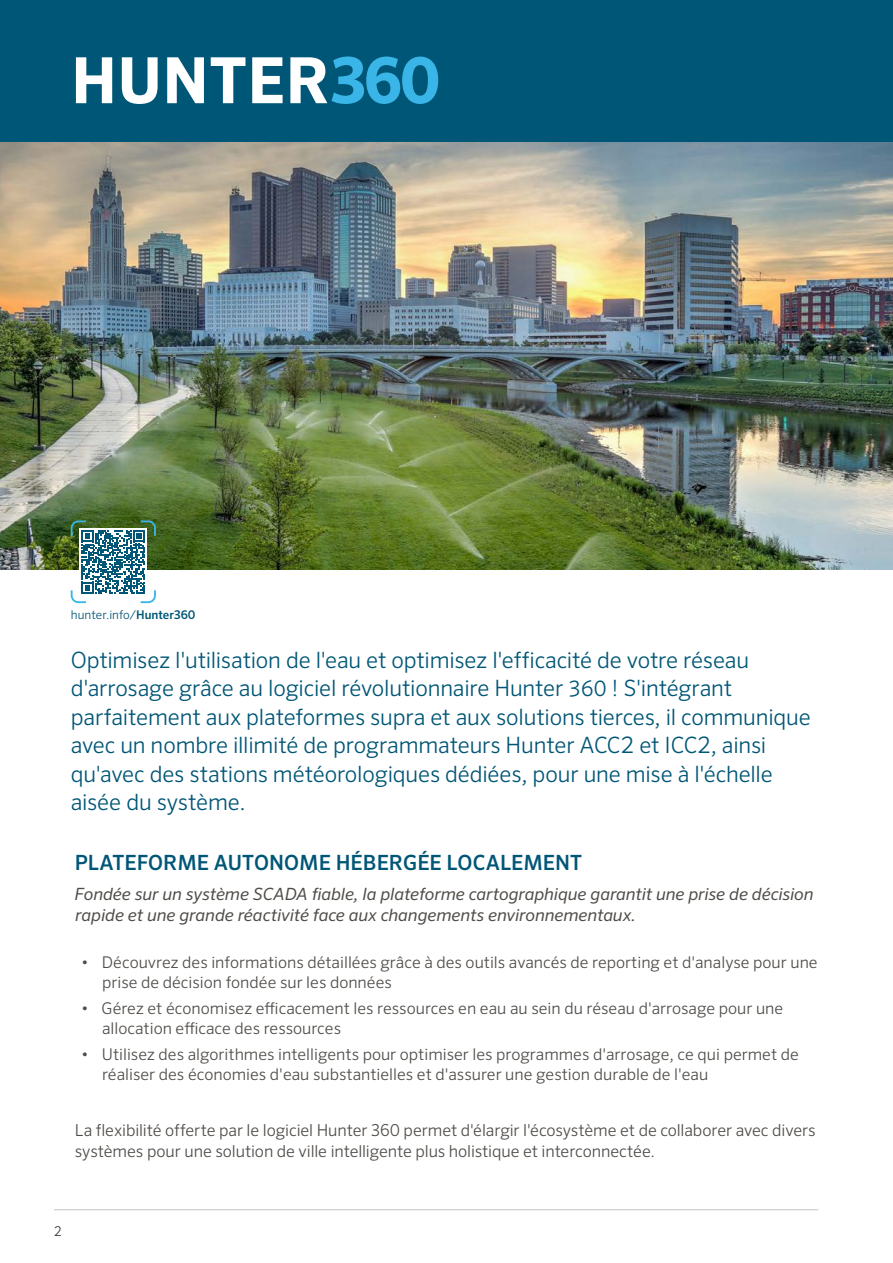
<style>
.page{position:relative;width:893px;height:1263px;background:#fff}
.page>*{position:absolute;margin:0;border:0;box-sizing:border-box;transform-origin:0 0}
.t1{font:700 63.75px "Sero Pro";letter-spacing:.01em;color:#fff}
.t2{font:300 22.5px/28.5px "Sero Pro";letter-spacing:-.01em;color:#005676}
.t3{font:500 21px "Sero Pro";color:#005676}
.t4{font:italic 16.95px/21px "Sero Pro";letter-spacing:-.005em;color:#504d49}
.t5{font:300 16.5px/21px "Sero Pro";letter-spacing:-.005em;color:#504d49}
.t6{font:300 16.2px/19.8px "Sero Pro";color:#504d49}
.t7{font:300 13.5px "Sero Pro";color:#363636}
.t8{font:300 12px "Sero Pro";color:#005676}
.s1{color:#3ab5e7}
.s2{font-weight:500}
.s3{font-size:24px}
</style>
<div class="page">
<hr style="left:54px;top:1209px;width:764px;height:1px;background:#c9c4c2">
<img style="left:0;top:141px;width:893px;height:429px">
<div style="left:0;top:0;width:893px;height:141px;background:#005676"></div>
<svg style="left:71px;top:520px;width:85px;height:83px"></svg>
<h1 class="t1" style="left:71px;top:42px;width:371px">HUNTER<span class="s1">360</span></h1>
<p class="t8" style="left:71px;top:608px;width:126px">hunter.info/<span class="s2">Hunter360</span></p>
<p class="t2" style="left:71px;top:645px;width:742px">Optimisez l'utilisation de l'eau et optimisez l'efficacité de votre réseau d'arrosage grâce au logiciel révolutionnaire Hunter 360 ! S'intégrant parfaitement aux plateformes supra et aux solutions tierces, il communique avec un nombre illimité de programmateurs Hunter ACC<span class="s3">2</span> et ICC<span class="s3">2</span>, ainsi qu'avec des stations météorologiques dédiées, pour une mise à l'échelle aisée du système.</p>
<p class="t3" style="left:75px;top:850px;width:509px">PLATEFORME AUTONOME HÉBERGÉE LOCALEMENT</p>
<p class="t4" style="left:75px;top:883px;width:740px">Fondée sur un système SCADA fiable, la plateforme cartographique garantit une prise de décision rapide et une grande réactivité face aux changements environnementaux.</p>
<p class="t6" style="left:102px;top:952px;width:717px;text-indent:-21px">• Découvrez des informations détaillées grâce à des outils avancés de reporting et d'analyse pour une prise de décision fondée sur les données</p>
<p class="t6" style="left:102px;top:998px;width:683px;text-indent:-21px">• Gérez et économisez efficacement les ressources en eau au sein du réseau d'arrosage pour une allocation efficace des ressources</p>
<p class="t6" style="left:102px;top:1044px;width:698px;text-indent:-21px">• Utilisez des algorithmes intelligents pour optimiser les programmes d'arrosage, ce qui permet de réaliser des économies d'eau substantielles et d'assurer une gestion durable de l'eau</p>
<p class="t5" style="left:75px;top:1119px;width:742px">La flexibilité offerte par le logiciel Hunter 360 permet d'élargir l'écosystème et de collaborer avec divers systèmes pour une solution de ville intelligente plus holistique et interconnectée.</p>
<p class="t7" style="left:54px;top:1223px;width:9px">2</p>
</div>
